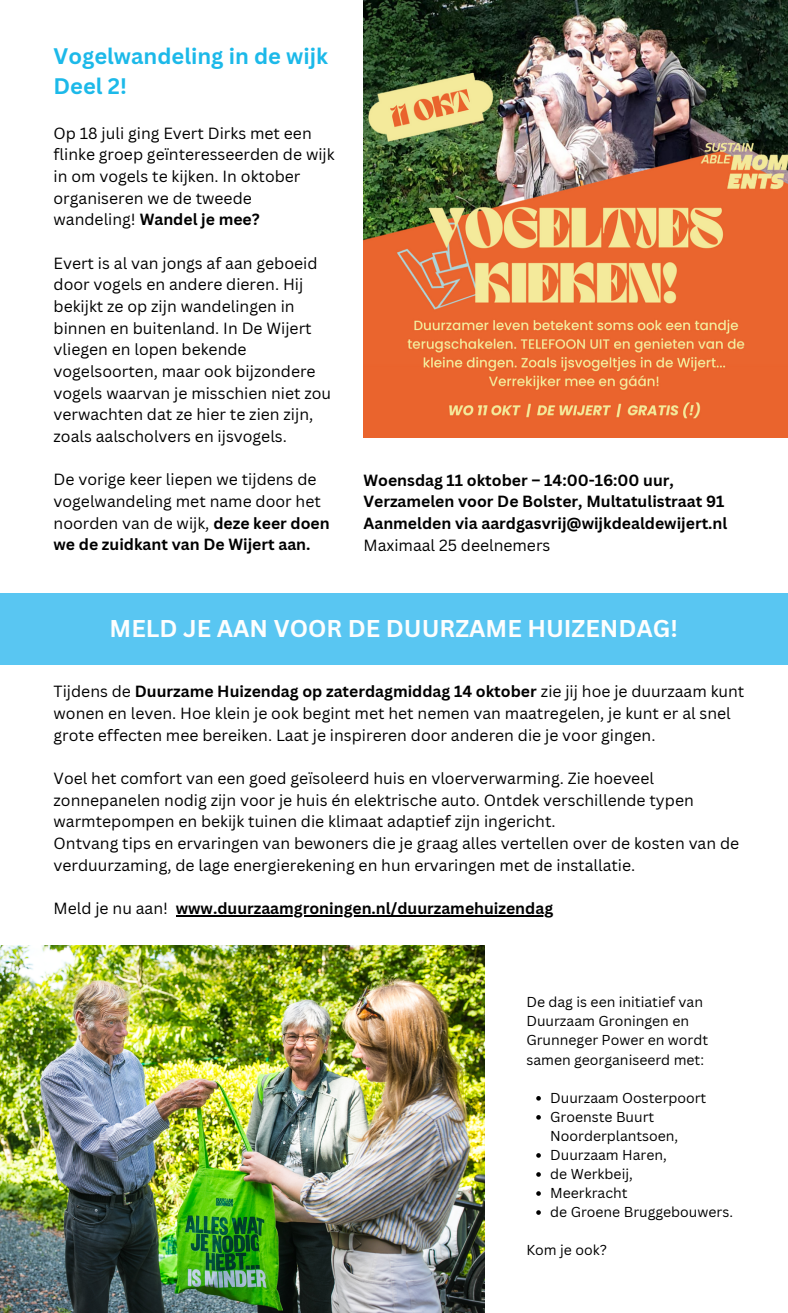
<style>
.page{position:relative;width:788px;height:1313px;background:#fff}
.page>*{position:absolute;margin:0;border:0;box-sizing:border-box;transform-origin:0 0}
.t1{font:700 23.62px "Canva Sans";color:#fdfefe}
.t2{font:700 21.88px/30.2px "Canva Sans";color:#1cb9e9}
.t3{font:15.75px/21.7px "Canva Sans";color:#000}
.t4{font:700 15.75px/21.7px "Canva Sans";color:#000}
.t5{font:14px/19.1px "Canva Sans";color:#000}
.s1{font-weight:700}
.s2{font-weight:400}
</style>
<div class="page">
<img style="left:363px;top:0;width:424px;height:437px">
<hr style="left:176px;top:915px;width:377px;height:1px;background:#000">
<img style="left:0;top:945px;width:484px;height:367px">
<div style="left:0;top:593px;width:788px;height:71px;background:#59c6f2"></div>
<svg style="left:536px;top:1096px;width:5px;height:4px"></svg>
<svg style="left:536px;top:1115px;width:5px;height:4px"></svg>
<svg style="left:536px;top:1153px;width:5px;height:4px"></svg>
<svg style="left:536px;top:1172px;width:5px;height:4px"></svg>
<svg style="left:536px;top:1191px;width:5px;height:4px"></svg>
<svg style="left:536px;top:1210px;width:5px;height:4px"></svg>
<p class="t2" style="left:54px;top:40px;width:276px">Vogelwandeling in de wijk<br>Deel 2!</p>
<p class="t3" style="left:54px;top:122px;width:282px">Op 18 juli ging Evert Dirks met een flinke groep geïnteresseerden de wijk in om vogels te kijken. In oktober organiseren we de tweede wandeling! <span class="s1">Wandel je mee?</span></p>
<p class="t3" style="left:54px;top:252px;width:279px">Evert is al van jongs af aan geboeid door vogels en andere dieren. Hij bekijkt ze op zijn wandelingen in binnen en buitenland. In De Wijert vliegen en lopen bekende vogelsoorten, maar ook bijzondere vogels waarvan je misschien niet zou verwachten dat ze hier te zien zijn, zoals aalscholvers en ijsvogels.</p>
<p class="t3" style="left:54px;top:468px;width:277px">De vorige keer liepen we tijdens de vogelwandeling met name door het noorden van de wijk, <span class="s1">deze keer doen we de zuidkant van De Wijert aan.</span></p>
<p class="t4" style="left:363px;top:469px;width:362px">Woensdag 11 oktober – 14:00-16:00 uur,<br>Verzamelen voor De Bolster, Multatulistraat 91</p>
<p class="t4" style="left:363px;top:512px;width:365px">Aanmelden via aardgasvrij@wijkdealdewijert.nl</p>
<p class="t3" style="left:363px;top:533px;width:188px">Maximaal 25 deelnemers</p>
<p class="t1" style="left:110px;top:612px;width:569px">MELD JE AAN VOOR DE DUURZAME HUIZENDAG!</p>
<p class="t3" style="left:54px;top:680px;width:692px">Tijdens de <span class="s1">Duurzame Huizendag op zaterdagmiddag 14 oktober</span> zie jij hoe je duurzaam kunt wonen en leven. Hoe klein je ook begint met het nemen van maatregelen, je kunt er al snel grote effecten mee bereiken. Laat je inspireren door anderen die je voor gingen.</p>
<p class="t3" style="left:54px;top:767px;width:641px">Voel het comfort van een goed geïsoleerd huis en vloerverwarming. Zie hoeveel zonnepanelen nodig zijn voor je huis én elektrische auto. Ontdek verschillende typen warmtepompen en bekijk tuinen die klimaat adaptief zijn ingericht.</p>
<p class="t3" style="left:54px;top:832px;width:687px">Ontvang tips en ervaringen van bewoners die je graag alles vertellen over de kosten van de verduurzaming, de lage energierekening en hun ervaringen met de installatie.</p>
<p class="t4" style="left:54px;top:897px;width:501px"><span class="s2">Meld je nu aan!</span> www.duurzaamgroningen.nl/duurzamehuizendag</p>
<p class="t5" style="left:526px;top:992px;width:183px">De dag is een initiatief van<br>Duurzaam Groningen en<br>Grunneger Power en wordt samen georganiseerd met:</p>
<p class="t5" style="left:550px;top:1087px;width:158px">Duurzaam Oosterpoort</p>
<p class="t5" style="left:550px;top:1106px;width:130px">Groenste Buurt<br>Noorderplantsoen,</p>
<p class="t5" style="left:550px;top:1144px;width:118px">Duurzaam Haren,</p>
<p class="t5" style="left:550px;top:1163px;width:84px">de Werkbeij,</p>
<p class="t5" style="left:550px;top:1182px;width:79px">Meerkracht</p>
<p class="t5" style="left:550px;top:1201px;width:184px">de Groene Bruggebouwers.</p>
<p class="t5" style="left:526px;top:1239px;width:82px">Kom je ook?</p>
</div>
